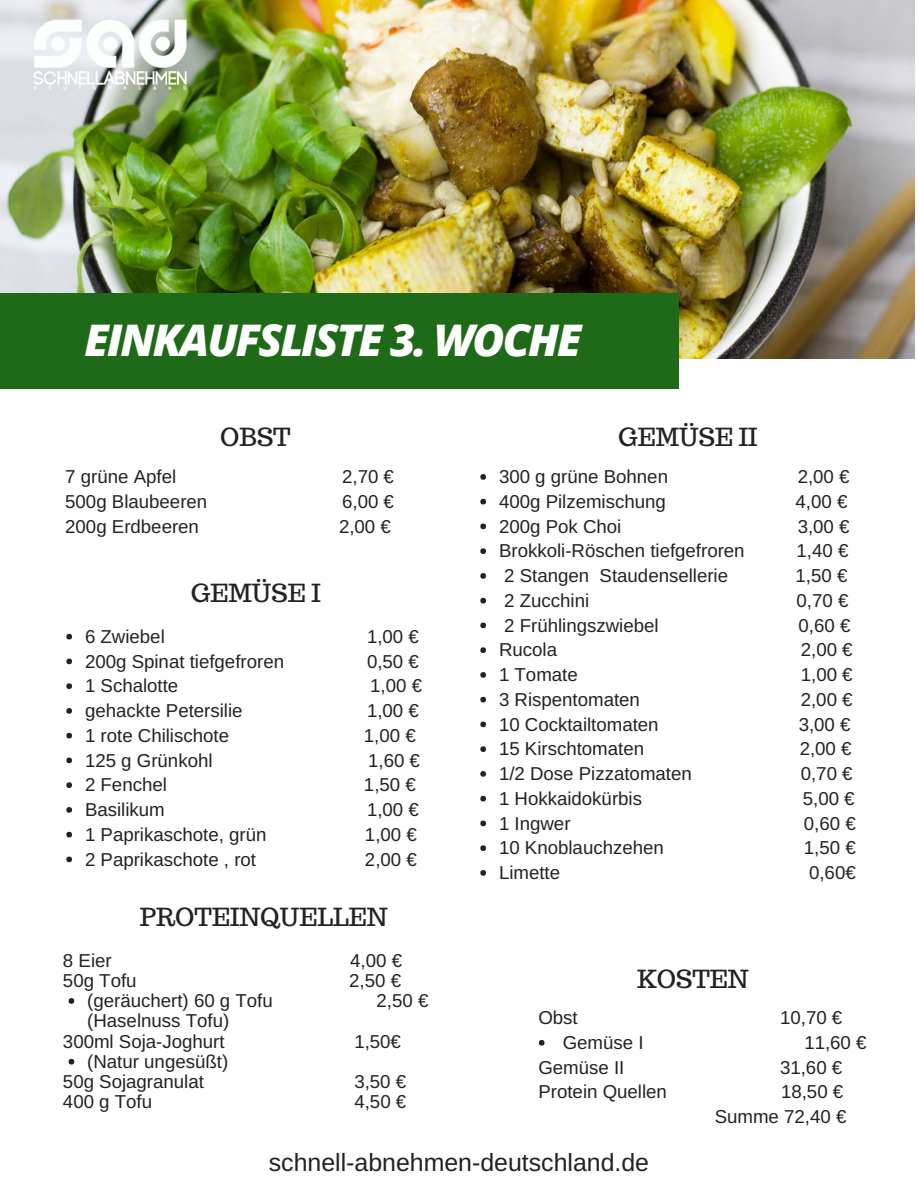
<style>
.page{position:relative;width:918px;height:1188px;background:#fff}
.page>*{position:absolute;margin:0;border:0;box-sizing:border-box;transform-origin:0 0}
.t1{font:italic 800 43.65px "Open Sans";letter-spacing:-.045em;color:#fff}
.t2{font:24.9px "Trocchi";color:#222}
.t3{font:24.9px "Arimo";color:#222}
.t4{font:18.75px/20.2px "Arimo";color:#222;text-align:right}
</style>
<div class="page">
<img style="left:0;top:0;width:915px;height:359px">
<div style="left:0;top:294px;width:678px;height:95px;background:#1f6a18"></div>
<svg style="left:480px;top:474px;width:6px;height:6px"></svg>
<svg style="left:480px;top:499px;width:6px;height:5px"></svg>
<svg style="left:480px;top:524px;width:6px;height:5px"></svg>
<svg style="left:480px;top:548px;width:6px;height:6px"></svg>
<svg style="left:480px;top:573px;width:6px;height:6px"></svg>
<svg style="left:480px;top:598px;width:6px;height:5px"></svg>
<svg style="left:480px;top:623px;width:6px;height:5px"></svg>
<svg style="left:480px;top:647px;width:6px;height:6px"></svg>
<svg style="left:480px;top:672px;width:6px;height:6px"></svg>
<svg style="left:480px;top:697px;width:6px;height:5px"></svg>
<svg style="left:480px;top:722px;width:6px;height:5px"></svg>
<svg style="left:480px;top:746px;width:6px;height:6px"></svg>
<svg style="left:480px;top:771px;width:6px;height:6px"></svg>
<svg style="left:480px;top:796px;width:6px;height:5px"></svg>
<svg style="left:480px;top:821px;width:6px;height:5px"></svg>
<svg style="left:480px;top:845px;width:6px;height:6px"></svg>
<svg style="left:480px;top:870px;width:6px;height:6px"></svg>
<svg style="left:539px;top:1040px;width:5px;height:6px"></svg>
<img style="left:0;top:0;width:220px;height:115px">
<svg style="left:66px;top:634px;width:6px;height:5px"></svg>
<svg style="left:66px;top:659px;width:6px;height:5px"></svg>
<svg style="left:66px;top:683px;width:6px;height:6px"></svg>
<svg style="left:66px;top:708px;width:6px;height:6px"></svg>
<svg style="left:66px;top:733px;width:6px;height:5px"></svg>
<svg style="left:66px;top:758px;width:6px;height:5px"></svg>
<svg style="left:66px;top:782px;width:6px;height:6px"></svg>
<svg style="left:66px;top:807px;width:6px;height:6px"></svg>
<svg style="left:66px;top:832px;width:6px;height:5px"></svg>
<svg style="left:66px;top:857px;width:6px;height:5px"></svg>
<svg style="left:69px;top:998px;width:5px;height:6px"></svg>
<svg style="left:69px;top:1059px;width:5px;height:6px"></svg>
<h1 class="t1" style="left:85px;top:309px;width:499px">EINKAUFSLISTE 3. WOCHE</h1>
<h2 class="t2" style="left:220px;top:420px;width:72px">OBST</h2>
<h2 class="t2" style="left:618px;top:420px;width:141px">GEMÜSE II</h2>
<p class="t4" style="left:65px;top:466px;width:112px">7 grüne Apfel</p>
<p class="t4" style="left:342px;top:466px;width:53px">2,70 €</p>
<p class="t4" style="left:65px;top:491px;width:144px">500g Blaubeeren</p>
<p class="t4" style="left:342px;top:491px;width:53px">6,00 €</p>
<p class="t4" style="left:65px;top:516px;width:135px">200g Erdbeeren</p>
<p class="t4" style="left:339px;top:516px;width:53px">2,00 €</p>
<h2 class="t2" style="left:191px;top:577px;width:131px">GEMÜSE I</h2>
<p class="t4" style="left:85px;top:626px;width:81px">6 Zwiebel</p>
<p class="t4" style="left:367px;top:626px;width:53px">1,00 €</p>
<p class="t4" style="left:85px;top:651px;width:201px">200g Spinat tiefgefroren</p>
<p class="t4" style="left:367px;top:651px;width:53px">0,50 €</p>
<p class="t4" style="left:85px;top:676px;width:95px">1 Schalotte</p>
<p class="t4" style="left:370px;top:676px;width:53px">1,00 €</p>
<p class="t4" style="left:85px;top:700px;width:159px">gehackte Petersilie</p>
<p class="t4" style="left:367px;top:700px;width:53px">1,00 €</p>
<p class="t4" style="left:85px;top:725px;width:146px">1 rote Chilischote</p>
<p class="t4" style="left:364px;top:725px;width:53px">1,00 €</p>
<p class="t4" style="left:85px;top:750px;width:129px">125 g Grünkohl</p>
<p class="t4" style="left:368px;top:750px;width:53px">1,60 €</p>
<p class="t4" style="left:85px;top:775px;width:83px">2 Fenchel</p>
<p class="t4" style="left:364px;top:775px;width:53px">1,50 €</p>
<p class="t4" style="left:85px;top:799px;width:81px">Basilikum</p>
<p class="t4" style="left:367px;top:799px;width:53px">1,00 €</p>
<p class="t4" style="left:85px;top:824px;width:183px">1 Paprikaschote, grün</p>
<p class="t4" style="left:365px;top:824px;width:53px">1,00 €</p>
<p class="t4" style="left:85px;top:849px;width:173px">2 Paprikaschote , rot</p>
<p class="t4" style="left:365px;top:849px;width:53px">2,00 €</p>
<h2 class="t2" style="left:140px;top:901px;width:249px">PROTEINQUELLEN</h2>
<p class="t4" style="left:63px;top:950px;width:50px">8 Eier</p>
<p class="t4" style="left:350px;top:950px;width:53px">4,00 €</p>
<p class="t4" style="left:63px;top:970px;width:75px">50g Tofu</p>
<p class="t4" style="left:349px;top:970px;width:53px">2,50 €</p>
<p class="t4" style="left:87px;top:991px;width:187px">(geräuchert) 60 g Tofu</p>
<p class="t4" style="left:377px;top:991px;width:53px">2,50 €</p>
<p class="t4" style="left:63px;top:1011px;width:168px">(Haselnuss Tofu)<br>300ml Soja-Joghurt</p>
<p class="t4" style="left:354px;top:1031px;width:48px">1,50€</p>
<p class="t4" style="left:63px;top:1051px;width:167px;text-align:left;text-indent:24px">(Natur ungesüßt)<br>50g Sojagranulat</p>
<p class="t4" style="left:354px;top:1072px;width:53px">3,50 €</p>
<p class="t4" style="left:63px;top:1092px;width:91px">400 g Tofu</p>
<p class="t4" style="left:354px;top:1092px;width:53px">4,50 €</p>
<p class="t4" style="left:499px;top:466px;width:171px">300 g grüne Bohnen</p>
<p class="t4" style="left:798px;top:466px;width:53px">2,00 €</p>
<p class="t4" style="left:499px;top:491px;width:168px">400g Pilzemischung</p>
<p class="t4" style="left:796px;top:491px;width:53px">4,00 €</p>
<p class="t4" style="left:499px;top:516px;width:124px">200g Pok Choi</p>
<p class="t4" style="left:798px;top:516px;width:53px">3,00 €</p>
<p class="t4" style="left:499px;top:541px;width:247px">Brokkoli-Röschen tiefgefroren</p>
<p class="t4" style="left:797px;top:541px;width:53px">1,40 €</p>
<p class="t4" style="left:504px;top:565px;width:225px">2 Stangen Staudensellerie</p>
<p class="t4" style="left:796px;top:565px;width:53px">1,50 €</p>
<p class="t4" style="left:504px;top:590px;width:87px">2 Zucchini</p>
<p class="t4" style="left:797px;top:590px;width:53px">0,70 €</p>
<p class="t4" style="left:504px;top:615px;width:156px">2 Frühlingszwiebel</p>
<p class="t4" style="left:799px;top:615px;width:53px">0,60 €</p>
<p class="t4" style="left:499px;top:640px;width:60px">Rucola</p>
<p class="t4" style="left:801px;top:640px;width:53px">2,00 €</p>
<p class="t4" style="left:499px;top:664px;width:80px">1 Tomate</p>
<p class="t4" style="left:801px;top:664px;width:53px">1,00 €</p>
<p class="t4" style="left:499px;top:689px;width:143px">3 Rispentomaten</p>
<p class="t4" style="left:801px;top:689px;width:53px">2,00 €</p>
<p class="t4" style="left:499px;top:714px;width:161px">10 Cocktailtomaten</p>
<p class="t4" style="left:799px;top:714px;width:53px">3,00 €</p>
<p class="t4" style="left:499px;top:739px;width:147px">15 Kirschtomaten</p>
<p class="t4" style="left:800px;top:739px;width:53px">2,00 €</p>
<p class="t4" style="left:499px;top:763px;width:194px">1/2 Dose Pizzatomaten</p>
<p class="t4" style="left:801px;top:763px;width:53px">0,70 €</p>
<p class="t4" style="left:499px;top:788px;width:145px">1 Hokkaidokürbis</p>
<p class="t4" style="left:803px;top:788px;width:53px">5,00 €</p>
<p class="t4" style="left:499px;top:813px;width:73px">1 Ingwer</p>
<p class="t4" style="left:804px;top:813px;width:53px">0,60 €</p>
<p class="t4" style="left:499px;top:838px;width:166px">10 Knoblauchzehen</p>
<p class="t4" style="left:804px;top:838px;width:53px">1,50 €</p>
<p class="t4" style="left:499px;top:862px;width:63px">Limette</p>
<p class="t4" style="left:809px;top:862px;width:48px">0,60€</p>
<h2 class="t2" style="left:637px;top:962px;width:113px">KOSTEN</h2>
<p class="t4" style="left:538px;top:1008px;width:41px">Obst</p>
<p class="t4" style="left:780px;top:1008px;width:64px">10,70 €</p>
<p class="t4" style="left:563px;top:1032px;width:82px">Gemüse I</p>
<p class="t4" style="left:804px;top:1032px;width:64px">11,60 €</p>
<p class="t4" style="left:538px;top:1057px;width:88px">Gemüse II</p>
<p class="t4" style="left:780px;top:1057px;width:64px">31,60 €</p>
<p class="t4" style="left:538px;top:1082px;width:130px">Protein Quellen</p>
<p class="t4" style="left:715px;top:1080px;width:133px;line-height:24.8px">18,50 €<br>Summe 72,40 €</p>
<h2 class="t3" style="left:269px;top:1149px;width:382px">schnell-abnehmen-deutschland.de</h2>
</div>
